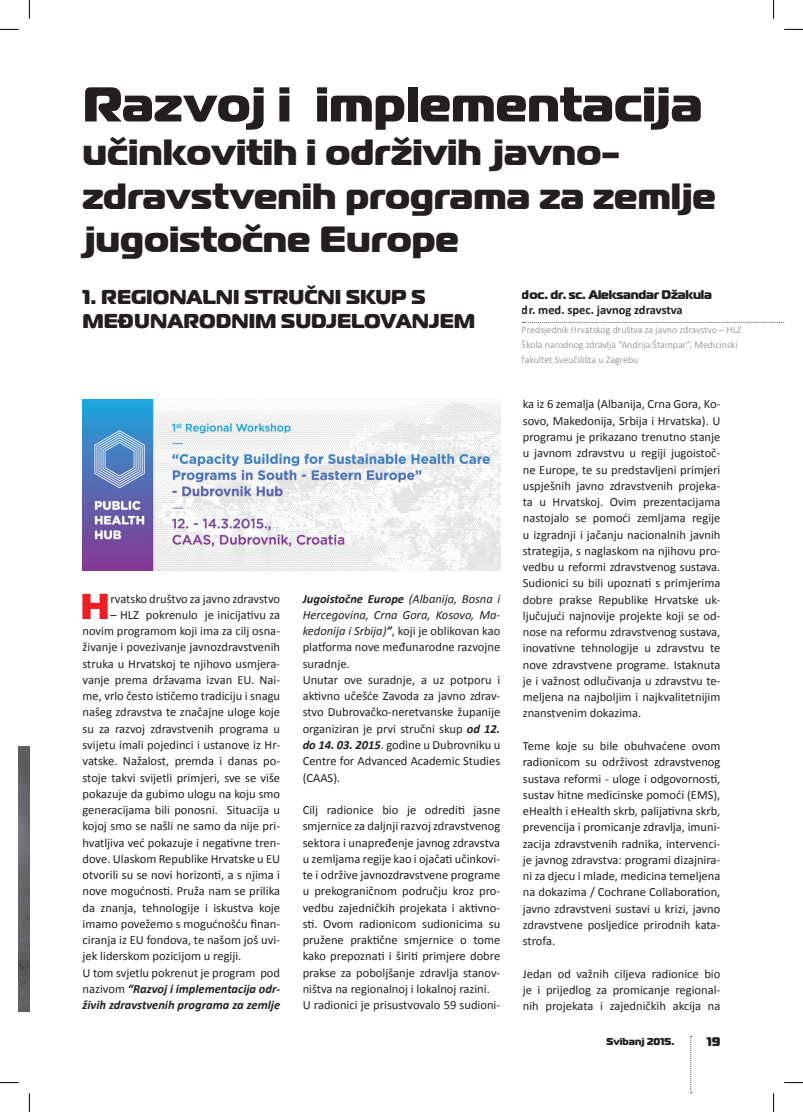
<style>
.page{position:relative;width:803px;height:1112px;background:#fff}
.page>*{position:absolute;margin:0;border:0;box-sizing:border-box;transform-origin:0 0}
.t1{font:800 48.75px "Magistral";color:#231f20;scale:1.05 1}
.t2{font:800 36.25px/43.5px "Magistral";color:#231f20;scale:1.05 1}
.t3{font:800 35.75px "Magistral";color:#ee1d23}
.t4{font:800 20px/24px "Magistral";color:#231f20}
.t5{font:12.5px/16.2px "Calibri";color:#231f20}
.t6{font:800 12.5px "Magistral";letter-spacing:-.02em;color:#231f20}
.t7{font:700 12.5px "Calibri";color:#231f20}
.t8{font:300 10px/15px "Calibri";color:#808285}
.t9{font:800 10px "Magistral";color:#231f20}
.s1{font-weight:700;font-style:italic}
.s2{font-style:italic}
</style>
<div class="page">
<img style="left:19px;top:746px;width:10px;height:265px">
<img style="left:83px;top:399px;width:418px;height:171px">
<svg style="left:523px;top:322px;width:261px;height:1px"></svg>
<svg style="left:690px;top:1036px;width:2px;height:55px"></svg>
<svg style="left:0;top:29px;width:19px;height:1px"></svg>
<svg style="left:784px;top:29px;width:19px;height:1px"></svg>
<svg style="left:0;top:1082px;width:19px;height:1px"></svg>
<svg style="left:784px;top:1082px;width:19px;height:1px"></svg>
<svg style="left:29px;top:0;width:1px;height:19px"></svg>
<svg style="left:29px;top:1093px;width:1px;height:18px"></svg>
<svg style="left:773px;top:0;width:1px;height:19px"></svg>
<svg style="left:773px;top:1093px;width:1px;height:18px"></svg>
<h1 class="t1" style="left:83px;top:72px;width:592px">Razvoj i implementacija</h1>
<h2 class="t2" style="left:83px;top:130px;width:605px">učinkovitih i održivih javno&shy;zdravstvenih programa za zemlje jugoistočne Europe</h2>
<h3 class="t4" style="left:83px;top:285px;width:394px">1. REGIONALNI STRUČNI SKUP S<br>MEĐUNARODNIM SUDJELOVANJEM</h3>
<p class="t6" style="left:522px;top:286px;width:191px">doc. dr. sc. Aleksandar Džakula</p>
<p class="t7" style="left:522px;top:302px;width:162px">dr. med. spec. javnog zdravstva</p>
<p class="t8" style="left:522px;top:322px;width:221px">Predsjednik Hrvatskog društva za javno zdravstvo – HLZ<br>Škola narodnog zdravlja “Andrija Štampar”, Medicinski fakultet Sveučilišta u Zagrebu</p>
<h3 class="t3" style="left:81px;top:582px;width:30px">H</h3>
<p class="t5" style="left:110px;top:590px;width:171px">rvatsko društvo za javno zdravstvo</p>
<p class="t5" style="left:83px;top:606px;width:199px;text-indent:28px">– HLZ pokrenulo je inicijativu za novim programom koji ima za cilj osna&shy;živanje i povezivanje javnozdravstvenih struka u Hrvatskoj te njihovo usmjera&shy;vanje prema državama izvan EU. Nai&shy;me, vrlo često ističemo tradiciju i snagu našeg zdravstva te značajne uloge koje su za razvoj zdravstvenih programa u svijetu imali pojedinci i ustanove iz Hr&shy;vatske. Nažalost, premda i danas po&shy;stoje takvi svijetli primjeri, sve se više pokazuje da gubimo ulogu na koju smo generacijama bili ponosni. Situacija u kojoj smo se našli ne samo da nije pri&shy;hvatljiva već pokazuje i negativne tren&shy;dove. Ulaskom Republike Hrvatske u EU otvorili su se novi horizonti, a s njima i nove mogućnosti. Pruža nam se prilika da znanja, tehnologije i iskustva koje imamo povežemo s mogućnošću finan&shy;ciranja iz EU fondova, te našom još uvi&shy;jek liderskom pozicijom u regiji.<br>U tom svjetlu pokrenut je program pod nazivom <span class="s1">“Razvoj i implementacija odr&shy;živih zdravstvenih programa za zemlje</span></p>
<p class="t5" style="left:303px;top:590px;width:199px"><span class="s1">Jugoistočne Europe</span> <span class="s2">(Albanija, Bosna i Hercegovina, Crna Gora, Kosovo, Ma&shy;kedonija i Srbija)</span><span class="s1">”</span>, koji je oblikovan kao platforma nove međunarodne razvojne suradnje.<br>Unutar ove suradnje, a uz potporu i aktivno učešće Zavoda za javno zdrav&shy;stvo Dubrovačko-neretvanske županije organiziran je prvi stručni skup <span class="s1">od 12. do 14. 03. 2015</span>. godine u Dubrovniku u Centre for Advanced Academic Studies (CAAS).</p>
<p class="t5" style="left:303px;top:801px;width:199px">Cilj radionice bio je оdrеditi јаsnе smјеrnicе zа dаlјnji rаzvој zdrаvstvеnоg sеktоrа i unаprеđеnjе јаvnоg zdrаvstva u zеmlјаmа rеgije kao i ojačati učinkovi&shy;te i održive javnozdravstvene programe u prekograničnom području kroz pro&shy;vedbu zajedničkih projekata i aktivno&shy;sti. Ovom radionicom sudionicima su pružene praktične smjernice o tome kako prepoznati i širiti primjere dobre prakse za poboljšanje zdravlja stanov&shy;ništva na regionalnoj i lokalnoj razini.<br>U radionici je prisustvovalo 59 sudioni-</p>
<p class="t5" style="left:523px;top:396px;width:199px;text-align:justify">ka iz 6 zemalja (Albanija, Crna Gora, Ko&shy;sovo, Makedonija, Srbija i Hrvatska). U programu je prikazano trenutno stanje u javnom zdravstvu u regiji jugoistoč&shy;ne Europe, te su predstavljeni primjeri uspješnih javno zdravstvenih projeka&shy;ta u Hrvatskoj. Ovim prezentacijama nastojalo se pomoći zemljama regije u izgradnji i jačanju nacionalnih javnih strategija, s naglaskom na njihovu pro&shy;vedbu u reformi zdravstvenog sustava.<br>Sudionici su bili upoznati s primjerima dobre prakse Republike Hrvatske uk&shy;ljučujući najnovije projekte koji se od&shy;nose na reformu zdravstvenog sustava, inovativne tehnologije u zdravstvu te nove zdravstvene programe. Istaknuta je i važnost odlučivanja u zdravstvu te&shy;meljena na najboljim i najkvalitetnijim znanstvenim dokazima.</p>
<p class="t5" style="left:523px;top:737px;width:199px;text-align:justify">Teme koje su bile obuhvaćene ovom radionicom su održivost zdravstvenog sustava reformi - uloge i odgovornosti, sustav hitne medicinske pomoći (EMS), eHealth i eHealth skrb, palijativna skrb, prevencija i promicanje zdravlja, imuni&shy;zacija zdravstvenih radnika, intervenci&shy;je javnog zdravstva: programi dizajnira&shy;ni za djecu i mlade, medicina temeljena na dokazima / Cochrane Collaboration, javno zdravstveni sustavi u krizi, javno zdravstvene posljedice prirodnih kata&shy;strofa.</p>
<p class="t5" style="left:523px;top:965px;width:199px;text-align:justify">Jedan od važnih ciljeva radionice bio je i prijedlog za promicanje regional&shy;nih projekata i zajedničkih akcija na</p>
<p class="t9" style="left:606px;top:1034px;width:69px">Svibanj 2015.</p>
<p class="t6" style="left:707px;top:1033px;width:15px">19</p>
</div>
